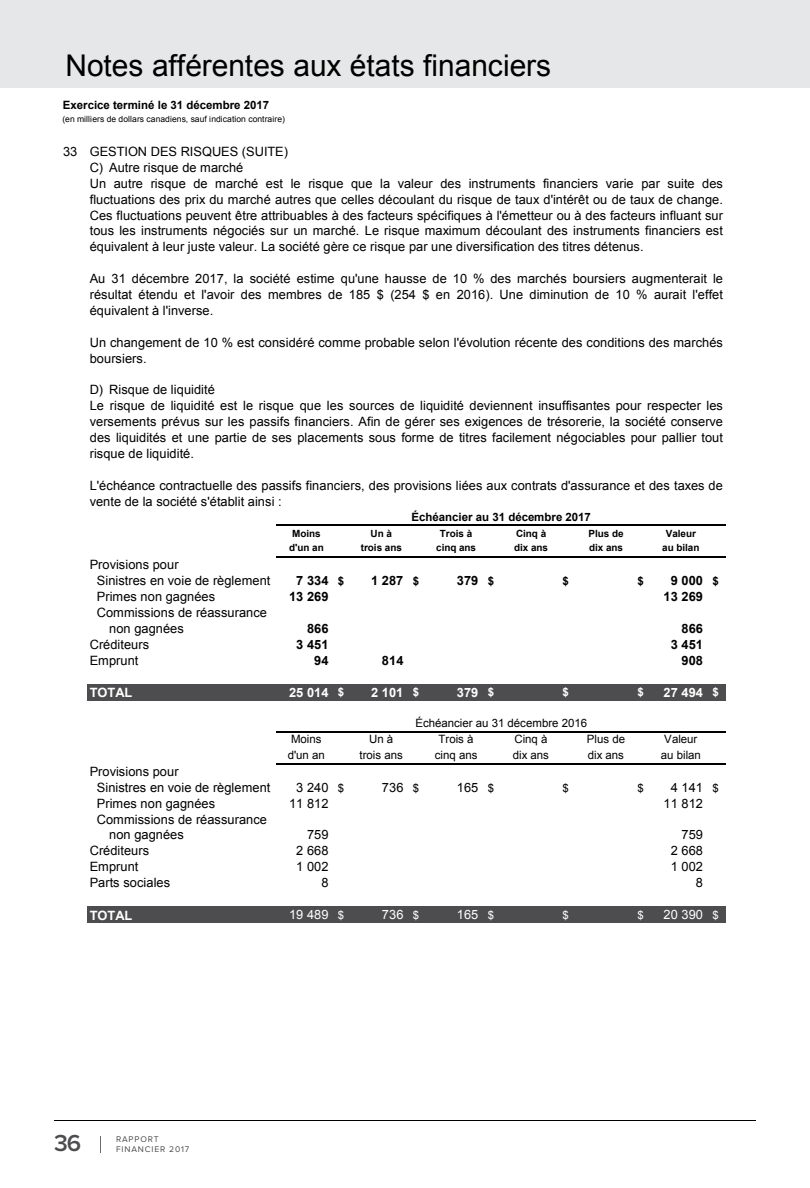
<style>
.page{position:relative;width:810px;height:1188px;background:#fff}
.page>*{position:absolute;margin:0;border:0;box-sizing:border-box;transform-origin:0 0}
.t1{font:30px "Arial";color:#000}
.t2{font:600 24px "Proxima Nova";color:#4d4d4f}
.t3{font:12.9px/15.9px "Arial";letter-spacing:.005em;color:#000}
.t4{font:700 12.9px "Arial";letter-spacing:.005em;color:#000}
.t5{font:700 12.9px "Arial";letter-spacing:.005em;color:#fff}
.t6{font:12.9px "Arial";letter-spacing:.005em;color:#fff}
.t7{font:11.4px "Arial";letter-spacing:-.005em;color:#000}
.t8{font:700 11.4px "Arial";letter-spacing:-.005em;color:#000}
.t9{font:700 11.4px "Arial";color:#fff}
.t10{font:11.4px "Arial";color:#fff}
.t11{font:700 9.9px "Arial";letter-spacing:-.005em;color:#000}
.t12{font:8.55px "Arial";letter-spacing:.005em;color:#000}
.t13{font:8.55px "Proxima Nova";letter-spacing:.1em;color:#4d4d4f}
.s1{font-size:11.4px}
</style>
<div class="page">
<hr style="left:54px;top:1120px;width:702px;height:1px;background:#000">
<div style="left:0;top:0;width:810px;height:88px;background:#e6e7e8"></div>
<svg style="left:100px;top:1136px;width:1px;height:16px"></svg>
<div style="left:87px;top:684px;width:639px;height:16px;background:#4d4d4f"></div>
<div style="left:87px;top:907px;width:639px;height:16px;background:#4d4d4f"></div>
<hr style="left:276px;top:524px;width:450px;height:2px;background:#000">
<hr style="left:276px;top:556px;width:450px;height:2px;background:#000">
<hr style="left:276px;top:731px;width:450px;height:2px;background:#000">
<hr style="left:276px;top:763px;width:450px;height:1px;background:#000">
<h1 class="t1" style="left:65px;top:46px;width:487px">Notes afférentes aux états financiers</h1>
<p class="t8" style="left:63px;top:98px;width:208px">Exercice terminé le 31 décembre 2017</p>
<p class="t12" style="left:62px;top:113px;width:224px">(en milliers de dollars canadiens, sauf indication contraire)</p>
<p class="t3" style="left:90px;top:143px;width:200px;text-indent:-27px">33 GESTION DES RISQUES (SUITE)<br>C) Autre risque de marché</p>
<p class="t3" style="left:90px;top:175px;width:635px;text-align:justify">Un autre risque de marché est le risque que la valeur des instruments financiers varie par suite des fluctuations des prix du marché autres que celles découlant du risque de taux d'intérêt ou de taux de change.<br>Ces fluctuations peuvent être attribuables à des facteurs spécifiques à l'émetteur ou à des facteurs influant sur tous les instruments négociés sur un marché. Le risque maximum découlant des instruments financiers est équivalent à leur juste valeur. La société gère ce risque par une diversification des titres détenus.</p>
<p class="t3" style="left:90px;top:271px;width:635px;text-align:justify">Au 31 décembre 2017, la société estime qu'une hausse de 10 % des marchés boursiers augmenterait le résultat étendu et l'avoir des membres de 185 $ (254 $ en 2016). Une diminution de 10 % aurait l'effet équivalent à l'inverse.</p>
<p class="t3" style="left:90px;top:334px;width:635px">Un changement de 10 % est considéré comme probable selon l'évolution récente des conditions des marchés boursiers.</p>
<p class="t3" style="left:90px;top:382px;width:127px">D) Risque de liquidité</p>
<p class="t3" style="left:90px;top:398px;width:635px;text-align:justify">Le risque de liquidité est le risque que les sources de liquidité deviennent insuffisantes pour respecter les versements prévus sur les passifs financiers. Afin de gérer ses exigences de trésorerie, la société conserve des liquidités et une partie de ses placements sous forme de titres facilement négociables pour pallier tout risque de liquidité.</p>
<p class="t3" style="left:90px;top:478px;width:635px">L'échéance contractuelle des passifs financiers, des provisions liées aux contrats d'assurance et des taxes de vente de la société s'établit ainsi :</p>
<p class="t8" style="left:412px;top:510px;width:181px">Échéancier au 31 décembre 2017</p>
<p class="t3" style="left:90px;top:557px;width:90px">Provisions pour</p>
<p class="t11" style="left:292px;top:527px;width:30px">Moins</p>
<p class="t11" style="left:371px;top:527px;width:23px">Un à</p>
<p class="t11" style="left:440px;top:527px;width:34px">Trois à</p>
<p class="t11" style="left:516px;top:527px;width:32px">Cinq à</p>
<p class="t11" style="left:588px;top:527px;width:37px">Plus de</p>
<p class="t11" style="left:666px;top:527px;width:32px">Valeur</p>
<p class="t11" style="left:289px;top:541px;width:36px">d'un an</p>
<p class="t11" style="left:361px;top:541px;width:43px">trois ans</p>
<p class="t11" style="left:436px;top:541px;width:41px">cinq ans</p>
<p class="t11" style="left:514px;top:541px;width:35px">dix ans</p>
<p class="t11" style="left:589px;top:541px;width:35px">dix ans</p>
<p class="t11" style="left:662px;top:541px;width:39px">au bilan</p>
<p class="t3" style="left:97px;top:573px;width:175px">Sinistres en voie de règlement</p>
<p class="t4" style="left:296px;top:572px;width:49px">7 334 <span class="s1">$</span></p>
<p class="t4" style="left:371px;top:572px;width:49px">1 287 <span class="s1">$</span></p>
<p class="t4" style="left:457px;top:572px;width:39px">379 <span class="s1">$</span></p>
<p class="t8" style="left:563px;top:574px;width:8px">$</p>
<p class="t8" style="left:637px;top:574px;width:8px">$</p>
<p class="t4" style="left:671px;top:572px;width:49px">9 000 <span class="s1">$</span></p>
<p class="t3" style="left:97px;top:589px;width:120px">Primes non gagnées</p>
<p class="t4" style="left:289px;top:588px;width:41px">13 269</p>
<p class="t4" style="left:664px;top:588px;width:41px">13 269</p>
<p class="t3" style="left:109px;top:604px;width:159px;text-indent:-12px">Commissions de réassurance non gagnées</p>
<p class="t4" style="left:307px;top:620px;width:23px">866</p>
<p class="t4" style="left:682px;top:620px;width:23px">866</p>
<p class="t3" style="left:90px;top:636px;width:61px">Créditeurs</p>
<p class="t4" style="left:296px;top:636px;width:34px">3 451</p>
<p class="t4" style="left:671px;top:636px;width:34px">3 451</p>
<p class="t3" style="left:90px;top:652px;width:50px">Emprunt</p>
<p class="t4" style="left:314px;top:652px;width:16px">94</p>
<p class="t4" style="left:382px;top:652px;width:23px">814</p>
<p class="t4" style="left:682px;top:652px;width:23px">908</p>
<p class="t5" style="left:90px;top:684px;width:44px">TOTAL</p>
<p class="t5" style="left:289px;top:684px;width:57px">25 014 <span class="s1">$</span></p>
<p class="t5" style="left:371px;top:684px;width:49px">2 101 <span class="s1">$</span></p>
<p class="t5" style="left:457px;top:684px;width:39px">379 <span class="s1">$</span></p>
<p class="t9" style="left:563px;top:684px;width:8px">$</p>
<p class="t9" style="left:637px;top:684px;width:8px">$</p>
<p class="t5" style="left:664px;top:684px;width:57px">27 494 <span class="s1">$</span></p>
<p class="t7" style="left:291px;top:732px;width:32px">Moins</p>
<p class="t7" style="left:369px;top:732px;width:26px">Un à</p>
<p class="t7" style="left:439px;top:732px;width:37px">Trois à</p>
<p class="t7" style="left:515px;top:732px;width:35px">Cinq à</p>
<p class="t7" style="left:587px;top:732px;width:40px">Plus de</p>
<p class="t7" style="left:664px;top:732px;width:35px">Valeur</p>
<p class="t7" style="left:288px;top:748px;width:39px">d'un an</p>
<p class="t7" style="left:360px;top:748px;width:45px">trois ans</p>
<p class="t7" style="left:435px;top:748px;width:44px">cinq ans</p>
<p class="t7" style="left:513px;top:748px;width:37px">dix ans</p>
<p class="t7" style="left:588px;top:748px;width:37px">dix ans</p>
<p class="t7" style="left:661px;top:748px;width:42px">au bilan</p>
<p class="t3" style="left:97px;top:779px;width:175px">Sinistres en voie de règlement</p>
<p class="t3" style="left:296px;top:779px;width:49px">3 240 <span class="s1">$</span></p>
<p class="t3" style="left:382px;top:779px;width:39px">736 <span class="s1">$</span></p>
<p class="t3" style="left:457px;top:779px;width:39px">165 <span class="s1">$</span></p>
<p class="t7" style="left:563px;top:780px;width:8px">$</p>
<p class="t7" style="left:637px;top:780px;width:8px">$</p>
<p class="t3" style="left:671px;top:779px;width:49px">4 141 <span class="s1">$</span></p>
<p class="t3" style="left:97px;top:795px;width:120px">Primes non gagnées</p>
<p class="t3" style="left:289px;top:795px;width:41px">11 812</p>
<p class="t3" style="left:664px;top:795px;width:41px">11 812</p>
<p class="t3" style="left:109px;top:811px;width:159px;text-indent:-12px">Commissions de réassurance non gagnées</p>
<p class="t7" style="left:415px;top:716px;width:173px">Échéancier au 31 décembre 2016</p>
<p class="t3" style="left:90px;top:764px;width:90px">Provisions pour</p>
<p class="t3" style="left:307px;top:827px;width:23px">759</p>
<p class="t3" style="left:682px;top:827px;width:23px">759</p>
<p class="t3" style="left:90px;top:843px;width:61px">Créditeurs</p>
<p class="t3" style="left:296px;top:843px;width:34px">2 668</p>
<p class="t3" style="left:671px;top:843px;width:34px">2 668</p>
<p class="t3" style="left:90px;top:859px;width:50px">Emprunt</p>
<p class="t3" style="left:296px;top:859px;width:34px">1 002</p>
<p class="t3" style="left:671px;top:859px;width:34px">1 002</p>
<p class="t3" style="left:90px;top:875px;width:82px">Parts sociales</p>
<p class="t3" style="left:321px;top:875px;width:9px">8</p>
<p class="t3" style="left:696px;top:875px;width:9px">8</p>
<p class="t5" style="left:90px;top:907px;width:44px">TOTAL</p>
<p class="t6" style="left:289px;top:906px;width:57px">19 489 <span class="s1">$</span></p>
<p class="t6" style="left:382px;top:906px;width:39px">736 <span class="s1">$</span></p>
<p class="t6" style="left:457px;top:906px;width:39px">165 <span class="s1">$</span></p>
<p class="t10" style="left:563px;top:907px;width:8px">$</p>
<p class="t10" style="left:637px;top:907px;width:8px">$</p>
<p class="t6" style="left:664px;top:906px;width:57px">20 390 <span class="s1">$</span></p>
<h2 class="t2" style="left:54px;top:1129px;width:29px">36</h2>
<p class="t13" style="left:116px;top:1144px;width:75px">FINANCIER 2017</p>
<p class="t13" style="left:116px;top:1134px;width:44px">RAPPORT</p>
</div>
